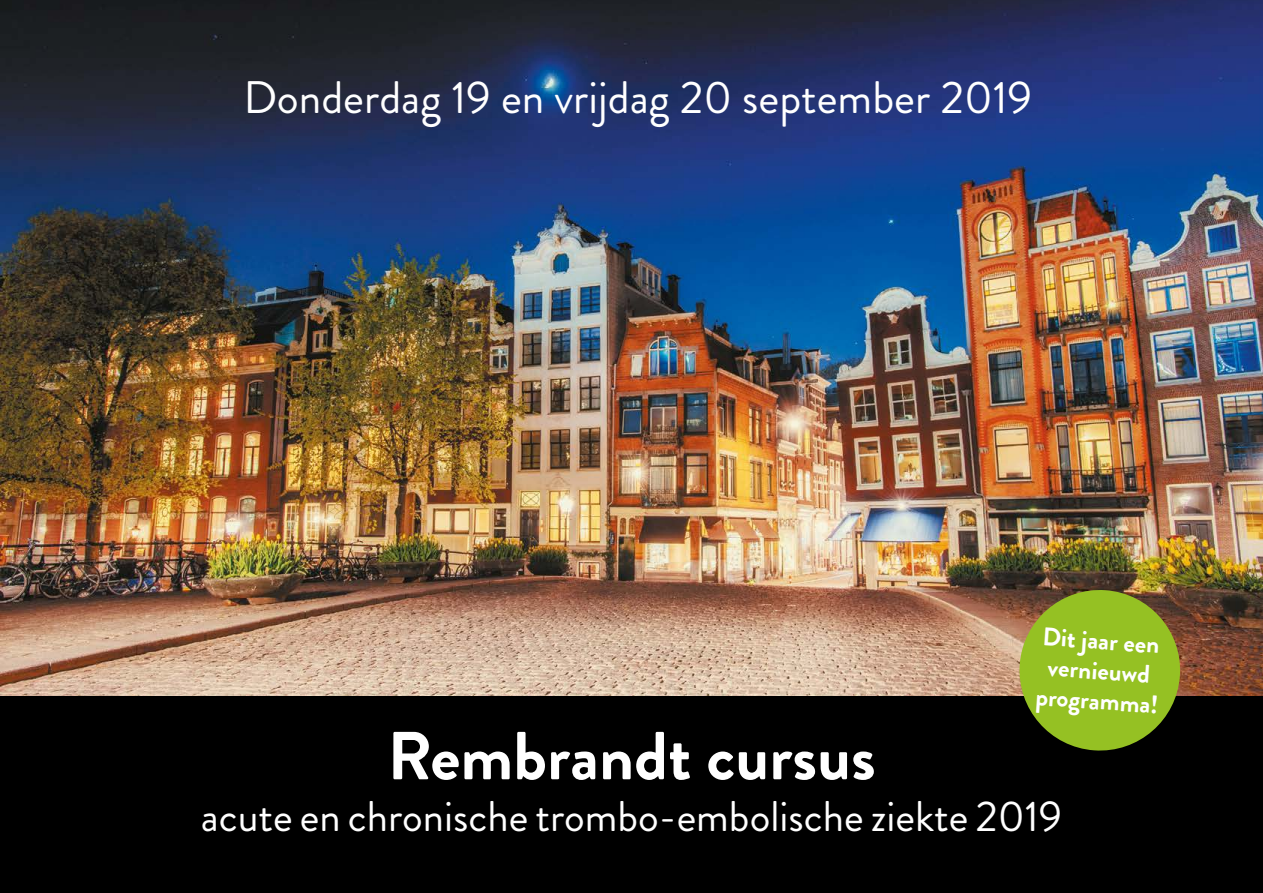
<style>
.page{position:relative;width:1263px;height:893px;background:#fff}
.page>*{position:absolute;margin:0;border:0;box-sizing:border-box;transform-origin:0 0}
.t1{font:700 67.65px "Brandon Grotesque";color:#fff}
.t2{font:45.45px "Brandon Grotesque";color:#fff}
.t3{font:42.9px "Brandon Grotesque";color:#fff}
.t4{font:700 25.5px/30px "Brandon Grotesque";color:#fff;text-align:center}
</style>
<div class="page">
<div style="left:0;top:113px;width:1263px;height:780px;background:#000"></div>
<img style="left:0;top:0;width:1263px;height:695px">
<svg style="left:1017px;top:587px;width:166px;height:164px;background:#809b22"></svg>
<p class="t2" style="left:243px;top:66px;width:790px">Donderdag 19 en vrijdag 20 september 2019</p>
<p class="t4" style="left:1041px;top:622px;width:124px;rotate:4deg">Dit jaar een vernieuwd programma!</p>
<h1 class="t1" style="left:387px;top:709px;width:490px">Rembrandt cursus</h1>
<p class="t3" style="left:201px;top:786px;width:863px">acute en chronische trombo-embolische ziekte 2019</p>
</div>
